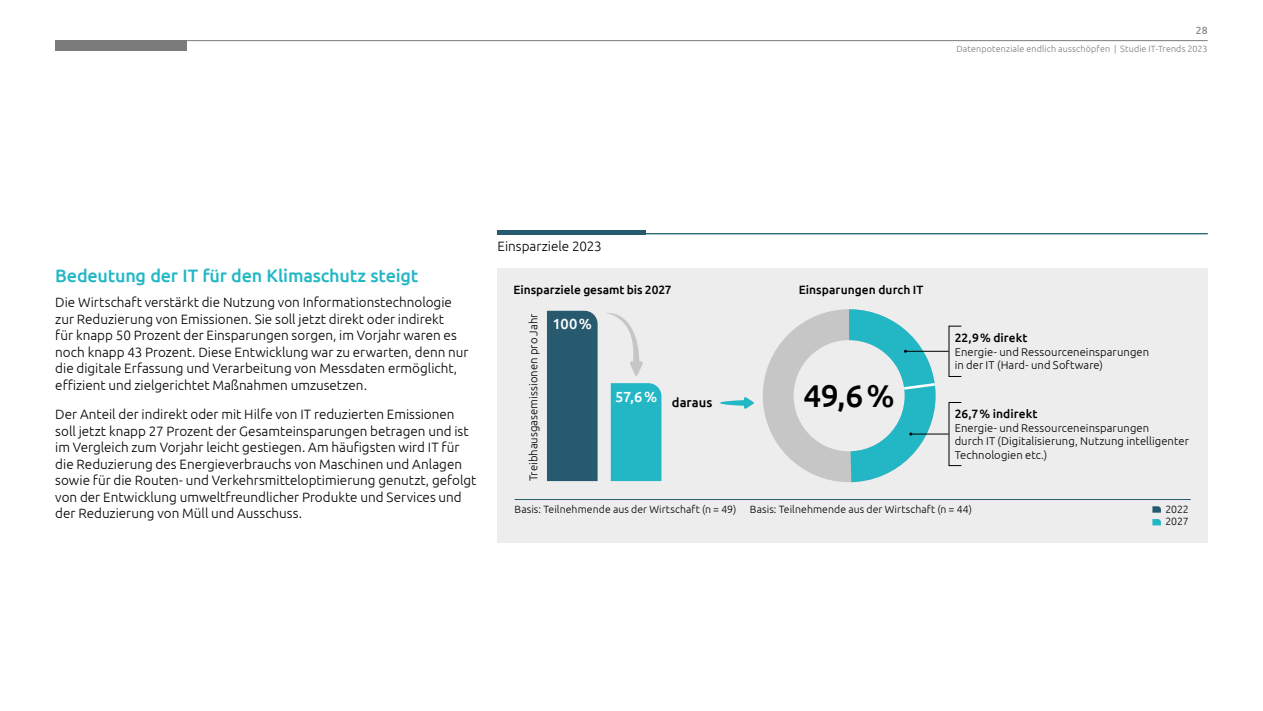
<style>
.page{position:relative;width:1263px;height:711px;background:#fff}
.page>*{position:absolute;margin:0;border:0;box-sizing:border-box;transform-origin:0 0}
.t1{font:500 31.5px "Ubuntu";color:#000}
.t2{font:500 18px "Ubuntu";letter-spacing:-.015em;color:#23b7c5}
.t3{font:500 14.55px "Ubuntu";color:#fff}
.t4{font:300 13.5px/16.5px "Ubuntu";color:#000}
.t5{font:500 13.05px "Ubuntu";letter-spacing:.005em;color:#000}
.t6{font:500 12px "Ubuntu";letter-spacing:.005em;color:#000}
.t7{font:300 11.4px "Ubuntu";color:#000}
.t8{font:300 11.25px/13.5px "Ubuntu";letter-spacing:.005em;color:#000}
.t9{font:300 10.5px "Ubuntu";letter-spacing:.01em;color:#000}
.t10{font:300 10.5px/12.8px "Ubuntu";letter-spacing:-.01em;color:#000}
.t11{font:10.5px "Ubuntu";color:#7c7b7b}
.t12{font:300 9px "Ubuntu";letter-spacing:.015em;color:#7c7b7b}
</style>
<div class="page">
<div style="left:55px;top:40px;width:132px;height:11px;background:#7c7b7b"></div>
<hr style="left:55px;top:40px;width:1153px;height:1px;background:#7c7b7b">
<div style="left:497px;top:268px;width:711px;height:274px;background:#ededed"></div>
<hr style="left:497px;top:233px;width:711px;height:1px;background:#275a6f">
<hr style="left:497px;top:230px;width:149px;height:4px;background:#275a6f">
<hr style="left:514px;top:499px;width:677px;height:1px;background:#275a6f">
<div style="left:611px;top:383px;width:50px;height:97px;background:#23b7c5"></div>
<div style="left:547px;top:310px;width:51px;height:170px;background:#275a6f"></div>
<svg style="left:606px;top:312px;width:37px;height:64px"></svg>
<svg style="left:720px;top:397px;width:34px;height:11px"></svg>
<svg style="left:1152px;top:506px;width:9px;height:6px"></svg>
<svg style="left:1152px;top:519px;width:9px;height:6px"></svg>
<hr style="left:905px;top:350px;width:44px;height:1px;background:#000">
<hr style="left:911px;top:433px;width:38px;height:1px;background:#000">
<svg style="left:763px;top:309px;width:172px;height:173px"></svg>
<p class="t11" style="left:1196px;top:24px;width:13px">28</p>
<p class="t12" style="left:956px;top:43px;width:253px">Datenpotenziale endlich ausschöpfen | Studie IT-Trends 2023</p>
<h2 class="t2" style="left:55px;top:264px;width:364px">Bedeutung der IT für den Klimaschutz steigt</h2>
<p class="t4" style="left:55px;top:293px;width:415px">Die Wirtschaft verstärkt die Nutzung von Informationstechnologie zur Reduzierung von Emissionen. Sie soll jetzt direkt oder indirekt<br>für knapp 50 Prozent der Einsparungen sorgen, im Vorjahr waren es noch knapp 43 Prozent. Diese Entwicklung war zu erwarten, denn nur die digitale Erfassung und Verarbeitung von Messdaten ermöglicht, effizient und zielgerichtet Maßnahmen umzusetzen.</p>
<p class="t4" style="left:55px;top:405px;width:422px">Der Anteil der indirekt oder mit Hilfe von IT reduzierten Emissionen soll jetzt knapp 27 Prozent der Gesamteinsparungen betragen und ist im Vergleich zum Vorjahr leicht gestiegen. Am häufigsten wird IT für die Reduzierung des Energieverbrauchs von Maschinen und Anlagen sowie für die Routen- und Verkehrsmitteloptimierung genutzt, gefolgt von der Entwicklung umweltfreundlicher Produkte und Services und der Reduzierung von Müll und Ausschuss.</p>
<p class="t4" style="left:497px;top:237px;width:106px">Einsparziele 2023</p>
<p class="t6" style="left:514px;top:282px;width:160px">Einsparziele gesamt bis 2027</p>
<p class="t7" style="left:527px;top:480px;width:169px;rotate:-90deg">Treibhausgasemissionen pro Jahr</p>
<p class="t6" style="left:799px;top:282px;width:126px">Einsparungen durch IT</p>
<p class="t3" style="left:552px;top:314px;width:41px">100%</p>
<p class="t5" style="left:615px;top:393px;width:99px"><sup>57,6%</sup> daraus</p>
<h1 class="t1" style="left:803px;top:375px;width:93px">49,6%</h1>
<p class="t6" style="left:955px;top:330px;width:74px">22,9% direkt</p>
<p class="t8" style="left:955px;top:344px;width:196px">Energie- und Ressourceneinsparungen in der IT (Hard- und Software)</p>
<p class="t6" style="left:955px;top:406px;width:84px">26,7% indirekt</p>
<p class="t8" style="left:955px;top:420px;width:236px">Energie- und Ressourceneinsparungen<br>durch IT (Digitalisierung, Nutzung intelligenter<br>Technologien etc.)</p>
<p class="t9" style="left:514px;top:502px;width:223px">Basis: Teilnehmende aus der Wirtschaft (n = 49)</p>
<p class="t9" style="left:750px;top:502px;width:224px">Basis: Teilnehmende aus der Wirtschaft (n = 44)</p>
<p class="t10" style="left:1165px;top:502px;width:25px">2022<br>2027</p>
</div>
